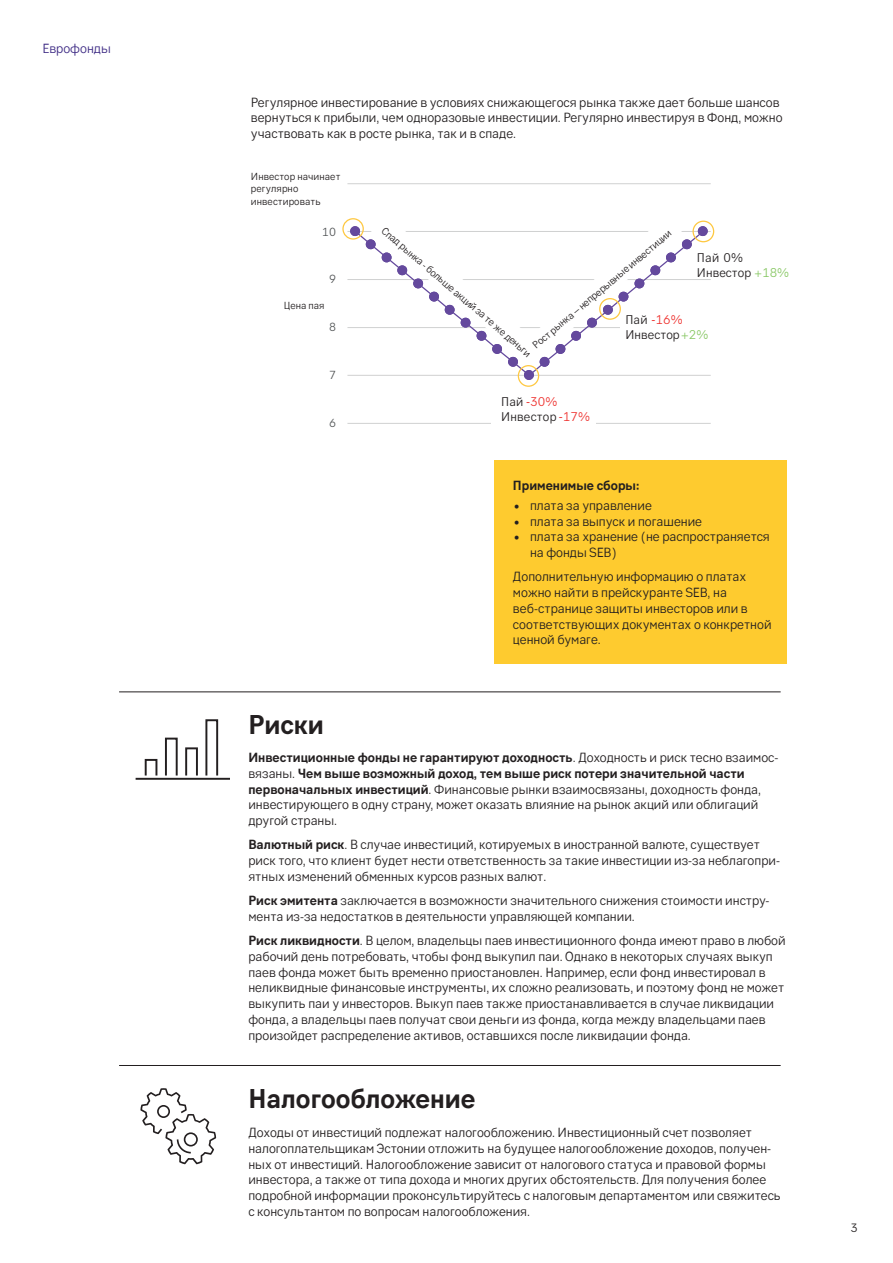
<style>
.page{position:relative;width:893px;height:1263px;background:#fff}
.page>*{position:absolute;margin:0;border:0;box-sizing:border-box;transform-origin:0 0}
.Pealkiri2{font:700 27px "SEB Sans Serif";color:#231f20}
.Body_tekst_10_12_lep{font:13.2px/15.8px "SEB Sans Serif";color:#231f20}
.Body_tekst_10_12_lep-2{font:700 13.2px "SEB Sans Serif";color:#231f20}
.Body_tekst_10_12_lep-3{font:13.2px "SEB Sans Serif";color:#3f2c85}
.t1{font:12.6px/15px "SEB Sans Serif";letter-spacing:.01em;color:#231f20}
.t2{font:12px "SEB Sans Serif";color:#231f20}
.t3{font:11.7px "SEB Sans Serif";color:#515455}
.t4{font:10.2px/12.3px "SEB Sans Serif";letter-spacing:.01em;color:#231f20}
.s1{color:#87c763}
.s2{font-family:"SEB Basic";color:#ee302d}
.s3{color:#ee302d}
.s4{font-weight:700}
</style>
<div class="page">
<hr style="left:119px;top:1065px;width:662px;height:1px;background:#231f20">
<hr style="left:119px;top:692px;width:662px;height:1px;background:#231f20">
<hr style="left:136px;top:778px;width:94px;height:2px;background:#231f20">
<div style="left:145px;top:759px;width:12px;height:17px;border:2px solid #231f20"></div>
<div style="left:165px;top:738px;width:13px;height:38px;border:2px solid #231f20"></div>
<div style="left:185px;top:747px;width:13px;height:29px;border:2px solid #231f20"></div>
<div style="left:205px;top:719px;width:13px;height:57px;border:2px solid #231f20"></div>
<svg style="left:140px;top:1088px;width:76px;height:76px"></svg>
<div style="left:494px;top:460px;width:293px;height:203px;background:#fecb2f"></div>
<hr style="left:347px;top:423px;width:364px;height:1px;background:#d0d1d1">
<hr style="left:347px;top:375px;width:364px;height:1px;background:#d0d1d1">
<hr style="left:347px;top:327px;width:364px;height:1px;background:#d0d1d1">
<hr style="left:347px;top:279px;width:364px;height:1px;background:#d0d1d1">
<hr style="left:347px;top:231px;width:364px;height:1px;background:#d0d1d1">
<hr style="left:347px;top:183px;width:364px;height:1px;background:#d0d1d1">
<div style="left:351px;top:227px;width:8px;height:8px;background:#64499d;border-radius:50%"></div>
<div style="left:350px;top:226px;width:10px;height:10px;border:1px solid #64499d;border-radius:50%"></div>
<div style="left:509px;top:357px;width:8px;height:9px;background:#64499d;border-radius:50%"></div>
<div style="left:508px;top:357px;width:10px;height:10px;border:1px solid #64499d;border-radius:50%"></div>
<div style="left:525px;top:371px;width:8px;height:8px;background:#64499d;border-radius:50%"></div>
<div style="left:524px;top:370px;width:10px;height:10px;border:1px solid #64499d;border-radius:50%"></div>
<svg style="left:357px;top:220px;width:163px;height:138px"></svg>
<img style="left:532px;top:220px;width:183px;height:204px">
<div style="left:491px;top:389px;width:104px;height:46px;background:#fff"></div>
<div style="left:342px;top:218px;width:22px;height:22px;border:1px solid #fec841;border-radius:50%"></div>
<div style="left:518px;top:365px;width:21px;height:22px;border:1px solid #fec841;border-radius:50%"></div>
<div style="left:599px;top:298px;width:22px;height:22px;border:1px solid #fec841;border-radius:50%"></div>
<div style="left:692px;top:221px;width:22px;height:21px;border:1px solid #fec841;border-radius:50%"></div>
<div style="left:620px;top:322px;width:106px;height:46px;background:#fff"></div>
<p class="Body_tekst_10_12_lep-3" style="left:43px;top:41px;width:70px">Еврофонды</p>
<p class="Body_tekst_10_12_lep" style="left:251px;top:94px;width:533px">Регулярное инвестирование в условиях снижающегося рынка также дает больше шансов вернуться к прибыли, чем одноразовые инвестиции. Регулярно инвестируя в Фонд, можно участвовать как в росте рынка, так и в спаде.</p>
<p class="t4" style="left:251px;top:170px;width:91px">Инвестор начинает регулярно инвестировать</p>
<p class="t3" style="left:322px;top:225px;width:15px">10</p>
<p class="t3" style="left:329px;top:272px;width:8px">9</p>
<p class="t4" style="left:284px;top:299px;width:42px">Цена пая</p>
<p class="t3" style="left:329px;top:320px;width:8px">8</p>
<p class="t3" style="left:329px;top:368px;width:8px">7</p>
<p class="t3" style="left:329px;top:416px;width:8px">6</p>
<p class="t4" style="left:388px;top:224px;width:194px;rotate:41deg">Спад рынка - больше акций за те же деньги</p>
<p class="t4" style="left:530px;top:341px;width:179px;rotate:-40deg">Рост рынка – непрерывные инвестиции</p>
<p class="t1" style="left:697px;top:250px;width:94px">Пай 0%<br>Инвестор <span class="s1">+18%</span></p>
<p class="t1" style="left:625px;top:312px;width:85px">Пай <span class="s2">-</span><span class="s3">16%<br></span>Инвестор<span class="s1">+2%</span></p>
<p class="t1" style="left:501px;top:394px;width:90px">Пай <span class="s2">-</span><span class="s3">30%<br></span>Инвестор <span class="s2">-</span><span class="s3">17%</span></p>
<p class="Body_tekst_10_12_lep-2" style="left:513px;top:477px;width:128px">Применимые сборы:</p>
<p class="Body_tekst_10_12_lep" style="left:513px;top:497px;width:140px">• плата за управление</p>
<p class="Body_tekst_10_12_lep" style="left:513px;top:513px;width:191px">• плата за выпуск и погашение</p>
<p class="Body_tekst_10_12_lep" style="left:530px;top:529px;width:241px;text-indent:-17px">• плата за хранение (не распространяется на фонды SEB)</p>
<p class="Body_tekst_10_12_lep" style="left:513px;top:569px;width:260px">Дополнительную информацию о платах можно найти в прейскуранте SEB, на веб-странице защиты инвесторов или в соответствующих документах о конкретной ценной бумаге.</p>
<p class="Pealkiri2" style="left:248px;top:708px;width:77px">Риски</p>
<p class="Body_tekst_10_12_lep" style="left:248px;top:749px;width:531px"><span class="s4">Инвестиционные фонды не гарантируют доходность</span>. Доходность и риск тесно взаимос&shy;вязаны. <span class="s4">Чем выше возможный доход, тем выше риск потери значительной части первоначальных инвестиций</span>. Финансовые рынки взаимосвязаны, доходность фонда, инвестирующего в одну страну, может оказать влияние на рынок акций или облигаций другой страны.</p>
<p class="Body_tekst_10_12_lep" style="left:248px;top:837px;width:533px"><span class="s4">Валютный риск</span>. В случае инвестиций, котируемых в иностранной валюте, существует риск того, что клиент будет нести ответственность за такие инвестиции из-за неблагопри&shy;ятных изменений обменных курсов разных валют.</p>
<p class="Body_tekst_10_12_lep" style="left:248px;top:892px;width:523px"><span class="s4">Риск эмитента</span> заключается в возможности значительного снижения стоимости инстру&shy;мента из-за недостатков в деятельности управляющей компании.</p>
<p class="Body_tekst_10_12_lep" style="left:248px;top:932px;width:539px"><span class="s4">Риск ликвидности</span>. В целом, владельцы паев инвестиционного фонда имеют право в любой рабочий день потребовать, чтобы фонд выкупил паи. Однако в некоторых случаях выкуп паев фонда может быть временно приостановлен. Например, если фонд инвестировал в неликвидные финансовые инструменты, их сложно реализовать, и поэтому фонд не может выкупить паи у инвесторов. Выкуп паев также приостанавливается в случае ликвидации фонда, а владельцы паев получат свои деньги из фонда, когда между владельцами паев произойдет распределение активов, оставшихся после ликвидации фонда.</p>
<p class="Pealkiri2" style="left:248px;top:1083px;width:229px">Налогообложение</p>
<p class="Body_tekst_10_12_lep" style="left:248px;top:1124px;width:534px">Доходы от инвестиций подлежат налогообложению. Инвестиционный счет позволяет налогоплательщикам Эстонии отложить на будущее налогообложение доходов, получен&shy;ных от инвестиций. Налогообложение зависит от налогового статуса и правовой формы инвестора, а также от типа дохода и многих других обстоятельств. Для получения более подробной информации проконсультируйтесь с налоговым департаментом или свяжитесь с консультантом по вопросам налогообложения.</p>
<p class="t2" style="left:850px;top:1220px;width:9px">3</p>
</div>
